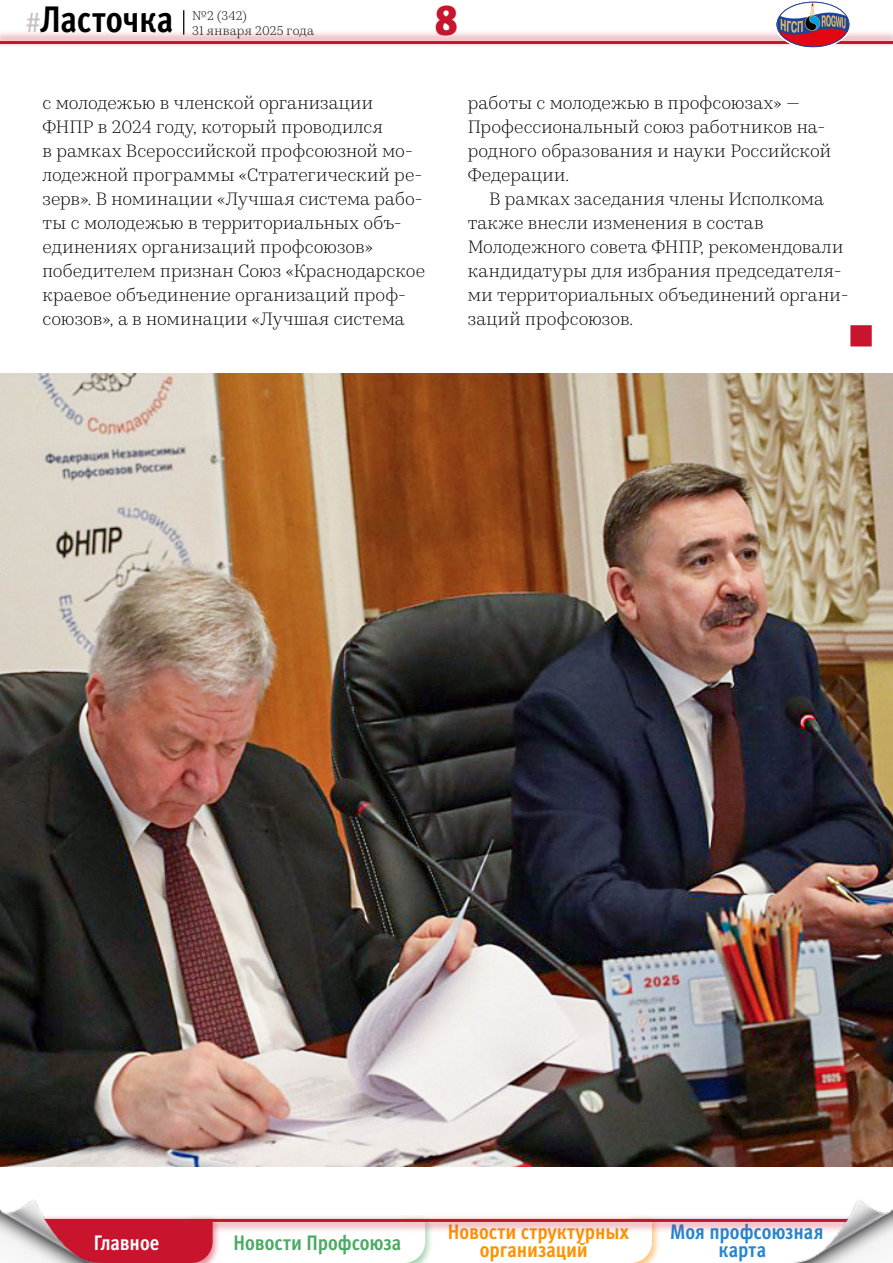
<style>
.page{position:relative;width:893px;height:1263px;background:#fff}
.page>*{position:absolute;margin:0;border:0;box-sizing:border-box;transform-origin:0 0}
.t1{font:900 condensed 43.5px "Meta Pro";color:#c8142d}
.t2{font:700 condensed 36.9px "Meta Pro";letter-spacing:-.005em;color:#000}
.t3{font:700 condensed 21px/18px "Meta Pro";color:#ff9000;text-align:center}
.t4{font:700 condensed 21px/18px "Meta Pro";letter-spacing:-.005em;color:#2585d0;text-align:center}
.t5{font:700 condensed 21px "Meta Pro";color:#4baa64}
.t6{font:700 condensed 21px "Meta Pro";letter-spacing:-.005em;color:#fff}
.t7{font:300 18px/24px "Kazimir Text";letter-spacing:.005em;color:#000}
.t8{font:300 12.75px/15px "Kazimir Text";letter-spacing:.02em;color:#000}
.s1{font-weight:400;font-stretch:normal;font-size:27px;color:#c6c1bf}
</style>
<div class="page">
<div style="left:468px;top:325px;width:404px;height:21px;background:#c8142d"></div>
<div style="left:467px;top:324px;width:383px;height:23px;background:#fff"></div>
<img style="left:0;top:373px;width:893px;height:793px">
<svg style="left:104px;top:1234px;width:555px;height:29px"></svg>
<div style="left:0;top:29px;width:893px;height:20px;background:#c8142d;opacity:.3"></div>
<hr style="left:0;top:41px;width:893px;height:3px;background:#c8142d">
<div style="left:0;top:1214px;width:893px;height:20px;background:#c8142d;opacity:.3"></div>
<hr style="left:0;top:1219px;width:893px;height:3px;background:#c8142d">
<svg style="left:183px;top:10px;width:1px;height:25px"></svg>
<svg style="left:775px;top:2px;width:75px;height:46px"></svg>
<div style="left:775px;top:0;width:75px;height:48px;border:1px solid #fff;border-radius:50%"></div>
<img style="left:0;top:1199px;width:104px;height:64px">
<img style="left:789px;top:1199px;width:104px;height:64px">
<h2 class="t2" style="left:26px;top:-9px;width:149px"><span class="s1">#</span>Ласточка</h2>
<p class="t8" style="left:192px;top:7px;width:123px">№2 (342)<br>31 января 2025 года</p>
<h1 class="t1" style="left:435px;top:-14px;width:25px">8</h1>
<p class="t7" style="left:43px;top:90px;width:384px">с молодежью в членской организации ФНПР в 2024 году, который проводился<br>в рамках Всерос сийской проф союзной мо&shy;лодежной программы «Стратегический ре&shy;зерв». В номинации «Лучшая система рабо&shy;ты с молодежью в территориальных объ&shy;единениях организаций проф союзов» победителем признан Союз «Крас но дарское краевое объединение организаций проф&shy;союзов», а в номинации «Лучшая система</p>
<p class="t7" style="left:468px;top:90px;width:365px">работы с молодежью в проф союзах» —<br>Профес сиональный союз работников на&shy;родного образования и науки Российской<br>Феде рации.</p>
<p class="t7" style="left:468px;top:186px;width:382px;text-indent:21px">В рамках заседания члены Исполкома также внесли изменения в состав Молодежного совета ФНПР, рекомендовали кандидатуры для избрания председателя&shy;ми территориальных объединений органи&shy;заций проф союзов.</p>
<p class="t6" style="left:94px;top:1226px;width:67px">Главное</p>
<p class="t5" style="left:234px;top:1226px;width:169px">Новости Профсоюза</p>
<p class="t3" style="left:448px;top:1222px;width:182px">Новости структурных организаций</p>
<p class="t4" style="left:670px;top:1222px;width:155px">Моя профсоюзная карта</p>
</div>
